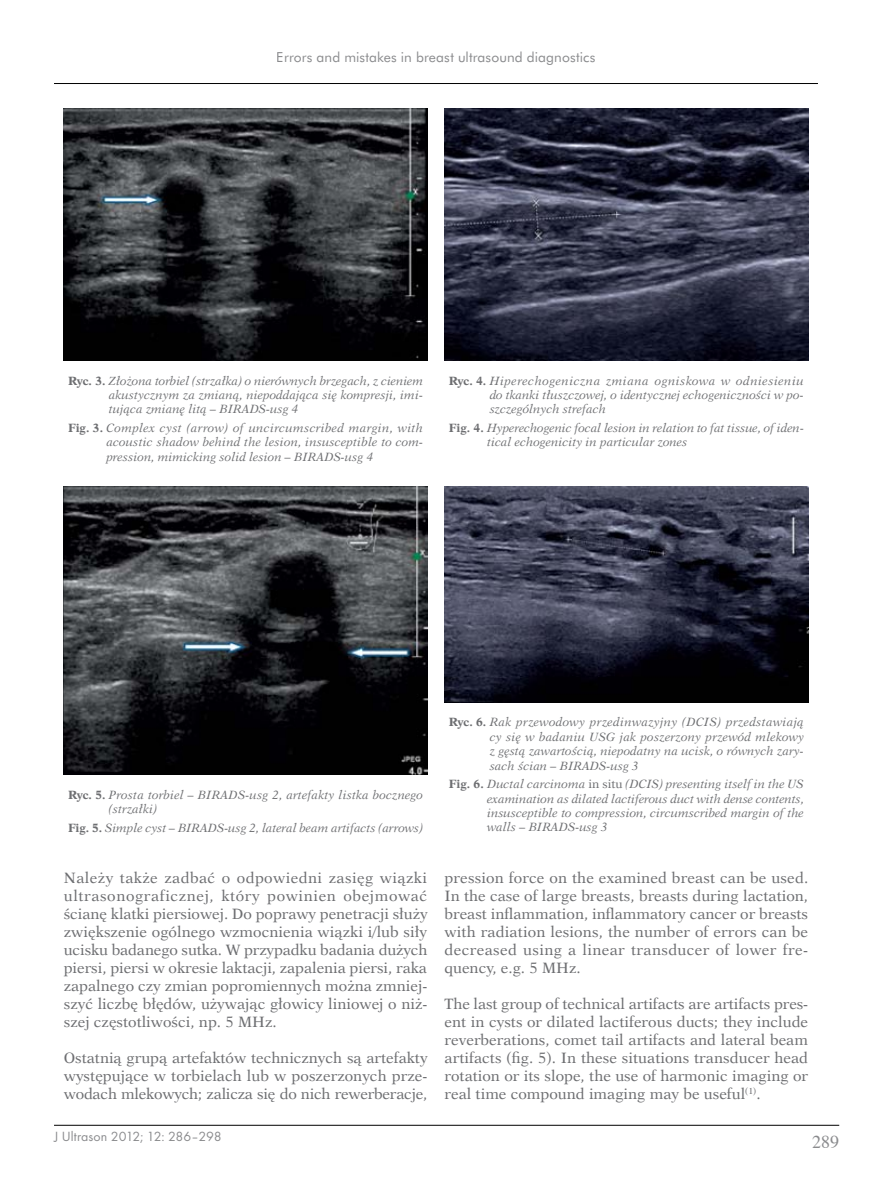
<style>
.page{position:relative;width:872px;height:1191px;background:#fff}
.page>*{position:absolute;margin:0;border:0;box-sizing:border-box;transform-origin:0 0}
.t1{font:18px "Times";color:#6d6e71}
.t2{font:15px/18px "Dutch 823 EU";color:#6d6e71;text-align:justify}
.t3{font:13.8px "Futura PL";letter-spacing:.005em;color:#6d6e71}
.t4{font:13.8px "Pfutura";letter-spacing:-.005em;color:#6d6e71}
.t5{font:italic 12px/14.4px "Dutch 823 EU";color:#6d6e71;text-align:justify}
.s1{font-weight:700;font-style:normal}
.s2{font-style:normal}
</style>
<div class="page">
<hr style="left:54px;top:1125px;width:785px;height:1px;background:#000">
<hr style="left:54px;top:83px;width:764px;height:1px;background:#000">
<img style="left:64px;top:108px;width:363px;height:252px">
<img style="left:444px;top:108px;width:364px;height:252px">
<img style="left:64px;top:486px;width:363px;height:289px">
<img style="left:444px;top:486px;width:364px;height:216px">
<p class="t3" style="left:277px;top:49px;width:320px">Errors and mistakes in breast ultrasound diagnostics</p>
<p class="t5" style="left:109px;top:373px;width:316px;text-indent:-41px"><span class="s1">Ryc. 3.</span> Złożona torbiel (strzałka) o nierównych brzegach, z cieniem akustycznym za zmianą, niepoddająca się kompresji, imi‑ tująca zmianę litą – BIRADS‑usg 4</p>
<p class="t5" style="left:106px;top:421px;width:318px;text-indent:-38px"><span class="s1">Fig. 3.</span> Complex cyst (arrow) of uncircumscribed margin, with acoustic shadow behind the lesion, insusceptible to com‑ pression, mimicking solid lesion – BIRADS‑usg 4</p>
<p class="t5" style="left:489px;top:373px;width:316px;text-indent:-41px"><span class="s1">Ryc. 4.</span> Hiperechogeniczna zmiana ogniskowa w odniesieniu do tkanki tłuszczowej, o identycznej echogeniczności w po‑ szczególnych strefach</p>
<p class="t5" style="left:487px;top:421px;width:318px;text-indent:-38px"><span class="s1">Fig. 4.</span> Hyperechogenic focal lesion in relation to fat tissue, of iden‑ tical echogenicity in particular zones</p>
<p class="t5" style="left:109px;top:787px;width:316px;text-indent:-41px"><span class="s1">Ryc. 5.</span> Prosta torbiel – BIRADS‑usg 2, artefakty listka bocznego (strzałki)</p>
<p class="t5" style="left:68px;top:820px;width:356px"><span class="s1">Fig. 5.</span> Simple cyst – BIRADS‑usg 2, lateral beam artifacts (arrows)</p>
<p class="t2" style="left:64px;top:868px;width:365px">Należy także zadbać o odpowiedni zasięg wiązki ultrasonograficznej, który powinien obejmować ścianę klatki piersiowej. Do poprawy penetracji służy zwiększenie ogólnego wzmocnienia wiązki i/lub siły ucisku badanego sutka. W przypadku badania dużych piersi, piersi w okresie laktacji, zapalenia piersi, raka zapalnego czy zmian popromiennych można zmniej‑ szyć liczbę błędów, używając głowicy liniowej o niż‑ szej częstotliwości, np. 5 MHz.</p>
<p class="t2" style="left:64px;top:1048px;width:365px">Ostatnią grupą artefaktów technicznych są artefakty występujące w torbielach lub w poszerzonych prze‑ wodach mlekowych; zalicza się do nich rewerberacje,</p>
<p class="t4" style="left:54px;top:1128px;width:169px">J Ultrason 2012; 12: 286–298</p>
<p class="t5" style="left:489px;top:715px;width:316px;text-indent:-41px"><span class="s1">Ryc. 6.</span> Rak przewodowy przedinwazyjny (DCIS) przedstawiają cy się w badaniu USG jak poszerzony przewód mlekowy z gęstą zawartością, niepodatny na ucisk, o równych zary‑ sach ścian – BIRADS‑usg 3</p>
<p class="t5" style="left:487px;top:777px;width:318px;text-indent:-38px"><span class="s1">Fig. 6.</span> Ductal carcinoma <span class="s2">in situ</span> (DCIS) presenting itself in the US examination as dilated lactiferous duct with dense contents, insusceptible to compression, circumscribed margin of the walls – BIRADS‑usg 3</p>
<p class="t2" style="left:444px;top:868px;width:365px">pression force on the examined breast can be used.<br>In the case of large breasts, breasts during lactation, breast inflammation, inflammatory cancer or breasts with radiation lesions, the number of errors can be decreased using a linear transducer of lower fre‑ quency, e.g. 5 MHz.</p>
<p class="t2" style="left:444px;top:994px;width:365px">The last group of technical artifacts are artifacts pres‑ ent in cysts or dilated lactiferous ducts; they include reverberations, comet tail artifacts and lateral beam artifacts (fig. 5). In these situations transducer head rotation or its slope, the use of harmonic imaging or real time compound imaging may be useful<sup>(1)</sup>.</p>
<p class="t1" style="left:812px;top:1125px;width:28px">289</p>
</div>
